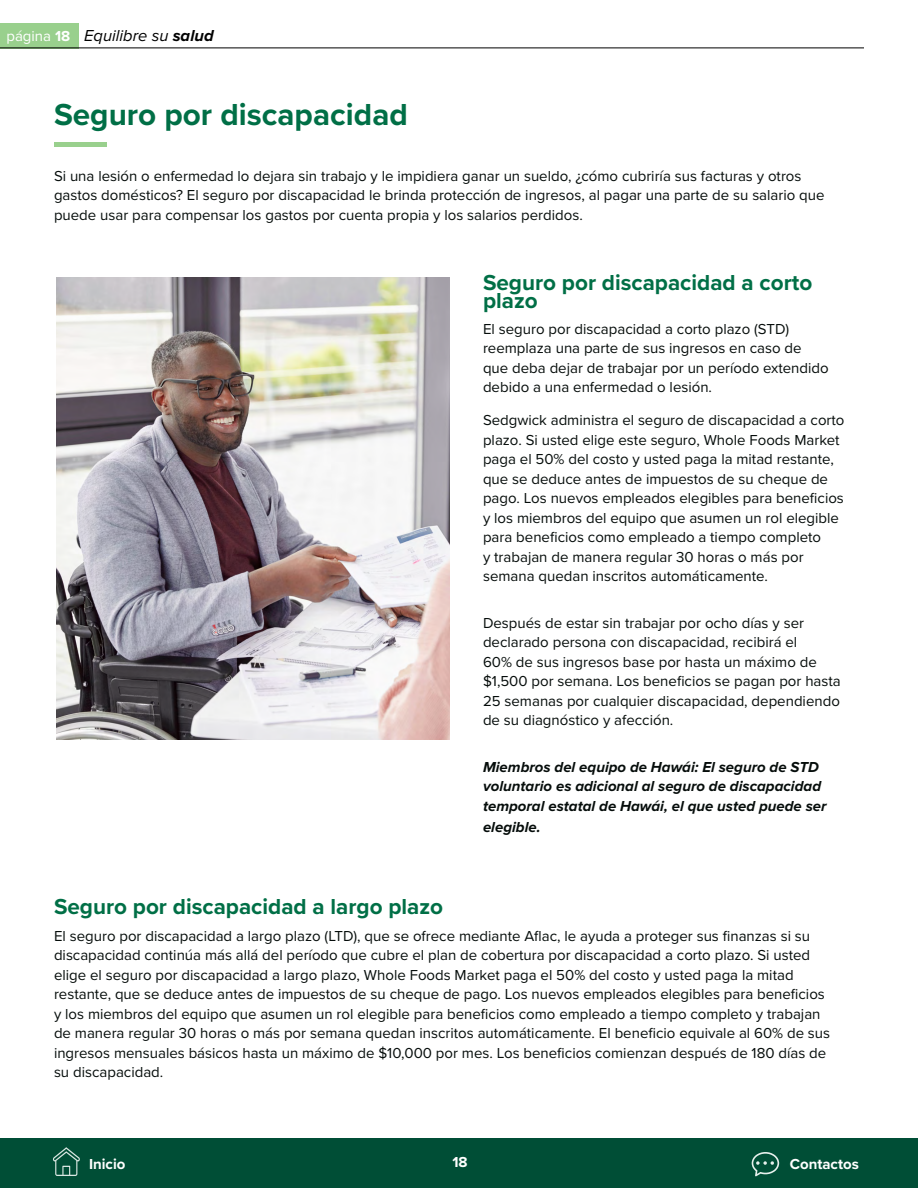
<style>
.page{position:relative;width:918px;height:1188px;background:#fff}
.page>*{position:absolute;margin:0;border:0;box-sizing:border-box;transform-origin:0 0}
.t1{font:700 31.5px "Proxima Nova";color:#006f46}
.t2{font:700 22.5px/18px "Proxima Nova";color:#006f46}
.t3{font:italic 16.5px "Proxima Nova";color:#000}
.t4{font:15px/19.5px "Proxima Nova";color:#060d0b}
.t5{font:italic 700 15px/19.5px "Proxima Nova";color:#060d0b}
.t6{font:700 15px "Proxima Nova";color:#fff}
.s1{font-style:normal;font-size:15px;color:#fff}
.s2{font-weight:700;font-style:normal;font-size:15px;color:#fff}
.s3{font-weight:700}
</style>
<div class="page">
<div style="left:0;top:23px;width:79px;height:25px;background:#99d08d"></div>
<hr style="left:0;top:48px;width:864px;height:1px;background:#000">
<hr style="left:54px;top:143px;width:52px;height:4px;background:#99d08d">
<img style="left:57px;top:278px;width:392px;height:461px">
<div style="left:0;top:1138px;width:918px;height:50px;background:#004e36"></div>
<svg style="left:53px;top:1147px;width:27px;height:29px"></svg>
<svg style="left:752px;top:1152px;width:27px;height:24px"></svg>
<p class="t3" style="left:6px;top:28px;width:209px"><span class="s1">página</span> <span class="s2">18</span> Equilibre su <span class="s3">salud</span></p>
<h1 class="t1" style="left:54px;top:91px;width:355px">Seguro por discapacidad</h1>
<p class="t4" style="left:54px;top:165px;width:772px">Si una lesión o enfermedad lo dejara sin trabajo y le impidiera ganar un sueldo, ¿cómo cubriría sus facturas y otros gastos domésticos? El seguro por discapacidad le brinda protección de ingresos, al pagar una parte de su salario que puede usar para compensar los gastos por cuenta propia y los salarios perdidos.</p>
<h2 class="t2" style="left:483px;top:273px;width:331px">Seguro por discapacidad a corto plazo</h2>
<p class="t4" style="left:483px;top:318px;width:347px">El seguro por discapacidad a corto plazo (STD) reemplaza una parte de sus ingresos en caso de que deba dejar de trabajar por un período extendido debido a una enfermedad o lesión.</p>
<p class="t4" style="left:483px;top:410px;width:363px">Sedgwick administra el seguro de discapacidad a corto plazo. Si usted elige este seguro, Whole Foods Market paga el 50% del costo y usted paga la mitad restante, que se deduce antes de impuestos de su cheque de pago. Los nuevos empleados elegibles para beneficios y los miembros del equipo que asumen un rol elegible para beneficios como empleado a tiempo completo<br>y trabajan de manera regular 30 horas o más por semana quedan inscritos automáticamente.</p>
<p class="t4" style="left:483px;top:612px;width:359px">Después de estar sin trabajar por ocho días y ser declarado persona con discapacidad, recibirá el<br>60% de sus ingresos base por hasta un máximo de $1,500 por semana. Los beneficios se pagan por hasta 25 semanas por cualquier discapacidad, dependiendo de su diagnóstico y afección.</p>
<p class="t5" style="left:483px;top:758px;width:345px">Miembros del equipo de Hawái: El seguro de STD voluntario es adicional al seguro de discapacidad temporal estatal de Hawái, el que usted puede ser</p>
<p class="t5" style="left:483px;top:818px;width:59px">elegible.</p>
<h2 class="t2" style="left:54px;top:897px;width:391px">Seguro por discapacidad a largo plazo</h2>
<p class="t4" style="left:54px;top:925px;width:778px">El seguro por discapacidad a largo plazo (LTD), que se ofrece mediante Aflac, le ayuda a proteger sus finanzas si su discapacidad continúa más allá del período que cubre el plan de cobertura por discapacidad a corto plazo. Si usted elige el seguro por discapacidad a largo plazo, Whole Foods Market paga el 50% del costo y usted paga la mitad restante, que se deduce antes de impuestos de su cheque de pago. Los nuevos empleados elegibles para beneficios y los miembros del equipo que asumen un rol elegible para beneficios como empleado a tiempo completo y trabajan de manera regular 30 horas o más por semana quedan inscritos automáticamente. El beneficio equivale al 60% de sus ingresos mensuales básicos hasta un máximo de $10,000 por mes. Los beneficios comienzan después de 180 días de su discapacidad.</p>
<p class="t6" style="left:89px;top:1153px;width:38px">Inicio</p>
<p class="t6" style="left:452px;top:1151px;width:17px">18</p>
<p class="t6" style="left:790px;top:1153px;width:71px">Contactos</p>
</div>
